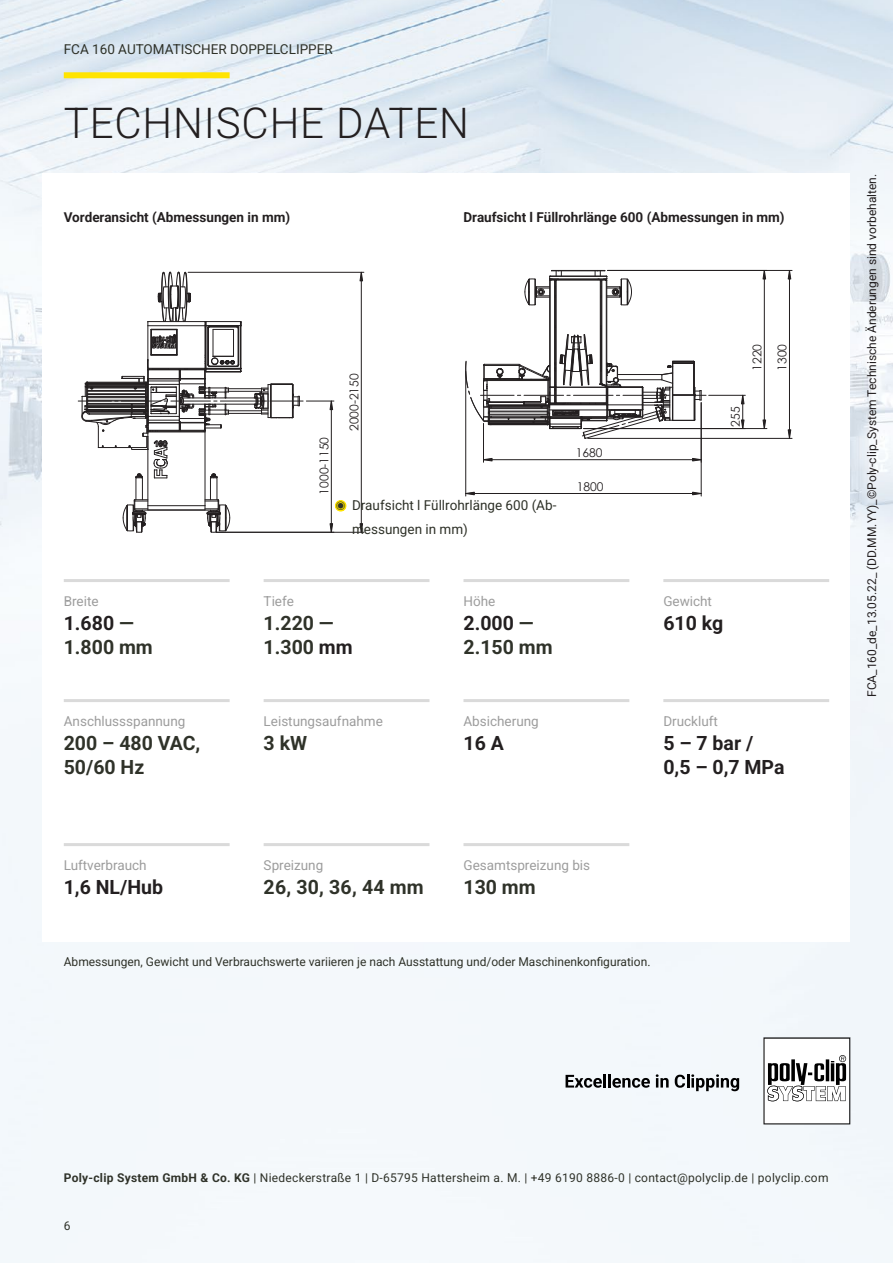
<style>
.page{position:relative;width:893px;height:1263px;background:#fff}
.page>*{position:absolute;margin:0;border:0;box-sizing:border-box;transform-origin:0 0}
.t1{font:300 42px "Roboto";letter-spacing:.02em;color:#231f20}
.t2{font:700 19.5px/24px "Roboto";color:#2f3229}
.t3{font:700 19.5px/24px "Roboto";color:#231f20}
.t4{font:13.5px "Roboto";color:#9d9d9d}
.t5{font:13.5px/24px "Roboto";color:#2f3229}
.t6{font:700 13.5px "Roboto";color:#231f20}
.t7{font:12.15px/25.2px "Century Gothic";color:#231f20}
.t8{font:12px "Roboto";letter-spacing:.02em;color:#2f3229}
.t9{font:12px "Roboto";color:#2f3229}
.t10{font:12px "Roboto";color:#231f20}
.s1{color:#ffe400}
.s2{color:#231f20}
.s3{font-weight:700}
</style>
<div class="page">
<img style="left:0;top:0;width:893px;height:1263px">
<div style="left:43px;top:174px;width:807px;height:768px;background:#fff"></div>
<svg style="left:763px;top:1037px;width:87px;height:87px"></svg>
<svg style="left:566px;top:1074px;width:84px;height:14px"></svg>
<svg style="left:656px;top:1074px;width:13px;height:13px"></svg>
<svg style="left:675px;top:1074px;width:64px;height:17px"></svg>
<hr style="left:228px;top:413px;width:34px;height:1px;background:#231f20">
<hr style="left:228px;top:410px;width:34px;height:1px;background:#231f20">
<hr style="left:228px;top:391px;width:34px;height:1px;background:#231f20">
<hr style="left:228px;top:388px;width:34px;height:1px;background:#231f20">
<hr style="left:183px;top:398px;width:72px;height:1px;background:#231f20">
<hr style="left:183px;top:404px;width:72px;height:1px;background:#231f20">
<hr style="left:270px;top:401px;width:33px;height:1px;background:#231f20">
<svg style="left:253px;top:383px;width:47px;height:35px"></svg>
<hr style="left:220px;top:401px;width:40px;height:1px;background:#231f20">
<svg style="left:81px;top:271px;width:161px;height:262px"></svg>
<hr style="left:78px;top:401px;width:33px;height:1px;background:#231f20">
<hr style="left:331px;top:401px;width:1px;height:131px;background:#231f20">
<hr style="left:216px;top:532px;width:148px;height:1px;background:#231f20">
<hr style="left:188px;top:272px;width:176px;height:1px;background:#231f20">
<hr style="left:361px;top:272px;width:1px;height:260px;background:#231f20">
<svg style="left:329px;top:523px;width:4px;height:10px"></svg>
<svg style="left:306px;top:400px;width:28px;height:10px"></svg>
<svg style="left:359px;top:523px;width:4px;height:10px"></svg>
<svg style="left:359px;top:272px;width:4px;height:9px"></svg>
<hr style="left:489px;top:408px;width:58px;height:1px;background:#231f20">
<hr style="left:489px;top:411px;width:58px;height:1px;background:#231f20">
<hr style="left:489px;top:420px;width:58px;height:1px;background:#231f20">
<hr style="left:489px;top:422px;width:58px;height:1px;background:#231f20">
<hr style="left:489px;top:415px;width:58px;height:1px;background:#231f20">
<hr style="left:489px;top:414px;width:58px;height:1px;background:#231f20">
<hr style="left:489px;top:418px;width:58px;height:1px;background:#231f20">
<hr style="left:489px;top:417px;width:58px;height:1px;background:#231f20">
<hr style="left:489px;top:423px;width:58px;height:1px;background:#231f20">
<hr style="left:489px;top:424px;width:58px;height:1px;background:#231f20">
<hr style="left:602px;top:280px;width:1px;height:104px;background:#231f20">
<hr style="left:556px;top:280px;width:1px;height:107px;background:#231f20">
<hr style="left:556px;top:280px;width:44px;height:1px;background:#231f20">
<hr style="left:554px;top:280px;width:1px;height:107px;background:#231f20">
<hr style="left:550px;top:280px;width:1px;height:107px;background:#231f20">
<hr style="left:487px;top:380px;width:61px;height:1px;background:#231f20">
<hr style="left:489px;top:405px;width:58px;height:1px;background:#231f20">
<hr style="left:484px;top:378px;width:35px;height:1px;background:#231f20">
<hr style="left:484px;top:365px;width:35px;height:1px;background:#231f20">
<hr style="left:606px;top:280px;width:1px;height:106px;background:#231f20">
<hr style="left:601px;top:280px;width:1px;height:104px;background:#231f20">
<hr style="left:600px;top:280px;width:1px;height:104px;background:#231f20">
<hr style="left:550px;top:279px;width:56px;height:1px;background:#231f20">
<hr style="left:550px;top:276px;width:56px;height:1px;background:#231f20">
<hr style="left:555px;top:280px;width:1px;height:107px;background:#231f20">
<hr style="left:549px;top:280px;width:1px;height:107px;background:#231f20">
<hr style="left:559px;top:270px;width:39px;height:1px;background:#231f20">
<hr style="left:488px;top:402px;width:36px;height:1px;background:#231f20">
<hr style="left:484px;top:379px;width:35px;height:1px;background:#231f20">
<hr style="left:484px;top:364px;width:35px;height:1px;background:#231f20">
<hr style="left:489px;top:406px;width:58px;height:1px;background:#231f20">
<hr style="left:489px;top:421px;width:56px;height:1px;background:#231f20">
<hr style="left:489px;top:407px;width:58px;height:1px;background:#231f20">
<hr style="left:489px;top:416px;width:58px;height:1px;background:#231f20">
<svg style="left:524px;top:270px;width:38px;height:36px"></svg>
<svg style="left:595px;top:270px;width:37px;height:36px"></svg>
<svg style="left:465px;top:361px;width:45px;height:64px"></svg>
<hr style="left:465px;top:371px;width:1px;height:125px;background:#231f20">
<hr style="left:701px;top:403px;width:1px;height:93px;background:#231f20">
<hr style="left:466px;top:493px;width:235px;height:1px;background:#231f20">
<svg style="left:465px;top:492px;width:10px;height:3px"></svg>
<svg style="left:692px;top:492px;width:10px;height:3px"></svg>
<hr style="left:672px;top:395px;width:34px;height:1px;background:#231f20">
<hr style="left:480px;top:395px;width:34px;height:1px;background:#231f20">
<svg style="left:517px;top:325px;width:185px;height:114px"></svg>
<hr style="left:701px;top:403px;width:1px;height:59px;background:#231f20">
<hr style="left:483px;top:423px;width:1px;height:39px;background:#231f20">
<hr style="left:483px;top:459px;width:218px;height:1px;background:#231f20">
<hr style="left:742px;top:395px;width:1px;height:34px;background:#231f20">
<hr style="left:709px;top:395px;width:36px;height:1px;background:#231f20">
<hr style="left:764px;top:270px;width:1px;height:159px;background:#231f20">
<hr style="left:584px;top:428px;width:183px;height:1px;background:#231f20">
<hr style="left:607px;top:270px;width:185px;height:1px;background:#231f20">
<hr style="left:588px;top:438px;width:204px;height:1px;background:#231f20">
<hr style="left:789px;top:270px;width:1px;height:168px;background:#231f20">
<svg style="left:692px;top:458px;width:10px;height:3px"></svg>
<svg style="left:484px;top:458px;width:8px;height:3px"></svg>
<svg style="left:741px;top:395px;width:4px;height:9px"></svg>
<svg style="left:741px;top:419px;width:4px;height:9px"></svg>
<svg style="left:762px;top:271px;width:4px;height:8px"></svg>
<svg style="left:762px;top:419px;width:4px;height:10px"></svg>
<svg style="left:788px;top:271px;width:3px;height:8px"></svg>
<svg style="left:788px;top:429px;width:3px;height:10px"></svg>
<div style="left:64px;top:72px;width:166px;height:6px;background:#ffe400"></div>
<hr style="left:64px;top:579px;width:166px;height:3px;background:#dadada">
<hr style="left:64px;top:699px;width:166px;height:3px;background:#dadada">
<hr style="left:64px;top:843px;width:166px;height:3px;background:#dadada">
<hr style="left:264px;top:579px;width:165px;height:3px;background:#dadada">
<hr style="left:264px;top:699px;width:165px;height:3px;background:#dadada">
<hr style="left:264px;top:843px;width:165px;height:3px;background:#dadada">
<hr style="left:463px;top:579px;width:166px;height:3px;background:#dadada">
<hr style="left:463px;top:699px;width:166px;height:3px;background:#dadada">
<hr style="left:463px;top:843px;width:166px;height:3px;background:#dadada">
<hr style="left:663px;top:579px;width:166px;height:3px;background:#dadada">
<hr style="left:663px;top:699px;width:166px;height:3px;background:#dadada">
<p class="t5" style="left:64px;top:37px;width:270px">FCA 160 AUTOMATISCHER DOPPELCLIPPER</p>
<h1 class="t1" style="left:64px;top:93px;width:407px">TECHNISCHE DATEN</h1>
<p class="t6" style="left:64px;top:208px;width:228px">Vorderansicht (Abmessungen in mm)</p>
<p class="t6" style="left:463px;top:208px;width:323px">Draufsicht l Füllrohrlänge 600 (Abmessungen in mm)</p>
<p class="t7" style="left:311px;top:495px;width:59px;rotate:-90deg">1000-1150</p>
<p class="t7" style="left:341px;top:431px;width:59px;rotate:-90deg">2000-2150</p>
<p class="t5" style="left:352px;top:493px;width:206px;text-indent:-17px"><span class="s1">➢</span> Draufsicht l Füllrohrlänge 600 (Ab&shy;messungen in mm)</p>
<p class="t7" style="left:576px;top:440px;width:28px">1680</p>
<p class="t7" style="left:577px;top:474px;width:28px">1800</p>
<p class="t7" style="left:744px;top:371px;width:28px;rotate:-90deg">1220<br>1300</p>
<p class="t7" style="left:723px;top:427px;width:22px;rotate:-90deg">255</p>
<p class="t4" style="left:64px;top:592px;width:36px">Breite</p>
<h2 class="t2" style="left:64px;top:610px;width:91px"><span class="s2">1.680</span> —<br>1.800 mm</h2>
<p class="t4" style="left:64px;top:712px;width:123px">Anschlussspannung</p>
<h2 class="t2" style="left:64px;top:730px;width:138px">200 – 480 VAC,<br>50/60 Hz</h2>
<p class="t4" style="left:264px;top:592px;width:32px">Tiefe</p>
<h2 class="t2" style="left:264px;top:610px;width:91px">1.220 —<br>1.300 <span class="s2">mm</span></h2>
<p class="t4" style="left:264px;top:712px;width:121px">Leistungsaufnahme</p>
<h2 class="t2" style="left:264px;top:730px;width:45px">3 kW</h2>
<p class="t4" style="left:463px;top:592px;width:33px">Höhe</p>
<h2 class="t2" style="left:463px;top:610px;width:91px"><span class="s2">2.000</span> —<br>2.150 mm</h2>
<p class="t4" style="left:463px;top:712px;width:77px">Absicherung</p>
<h2 class="t3" style="left:463px;top:730px;width:42px">16 A</h2>
<p class="t4" style="left:663px;top:592px;width:50px">Gewicht</p>
<h2 class="t3" style="left:663px;top:610px;width:61px">610 kg</h2>
<p class="t4" style="left:663px;top:712px;width:56px">Druckluft</p>
<h2 class="t3" style="left:663px;top:730px;width:123px">5 – 7 bar /<br>0,5 – 0,7 MPa</h2>
<p class="t4" style="left:64px;top:856px;width:84px">Luftverbrauch</p>
<h2 class="t3" style="left:64px;top:874px;width:101px">1,6 NL/Hub</h2>
<p class="t4" style="left:264px;top:856px;width:61px">Spreizung</p>
<h2 class="t2" style="left:264px;top:874px;width:162px">26, 30, 36, 44 mm</h2>
<p class="t4" style="left:463px;top:856px;width:128px">Gesamtspreizung bis</p>
<h2 class="t2" style="left:463px;top:874px;width:74px">130 mm</h2>
<p class="t9" style="left:64px;top:953px;width:588px">Abmessungen, Gewicht und Verbrauchswerte variieren je nach Ausstattung und/oder Maschinenkonfiguration.</p>
<p class="t10" style="left:863px;top:697px;width:525px;rotate:-90deg">FCA_160_de_13.05.22_ (DD.MM.YY)_©Poly-clip_System Technische Änderungen sind vorbehalten.</p>
<p class="t8" style="left:64px;top:1169px;width:766px"><span class="s3">Poly-clip System GmbH &amp; Co. KG</span> | Niedeckerstraße 1 | D-65795 Hattersheim a. M. | +49 6190 8886-0 | contact@polyclip.de | polyclip.com</p>
<p class="t9" style="left:64px;top:1217px;width:8px">6</p>
</div>
